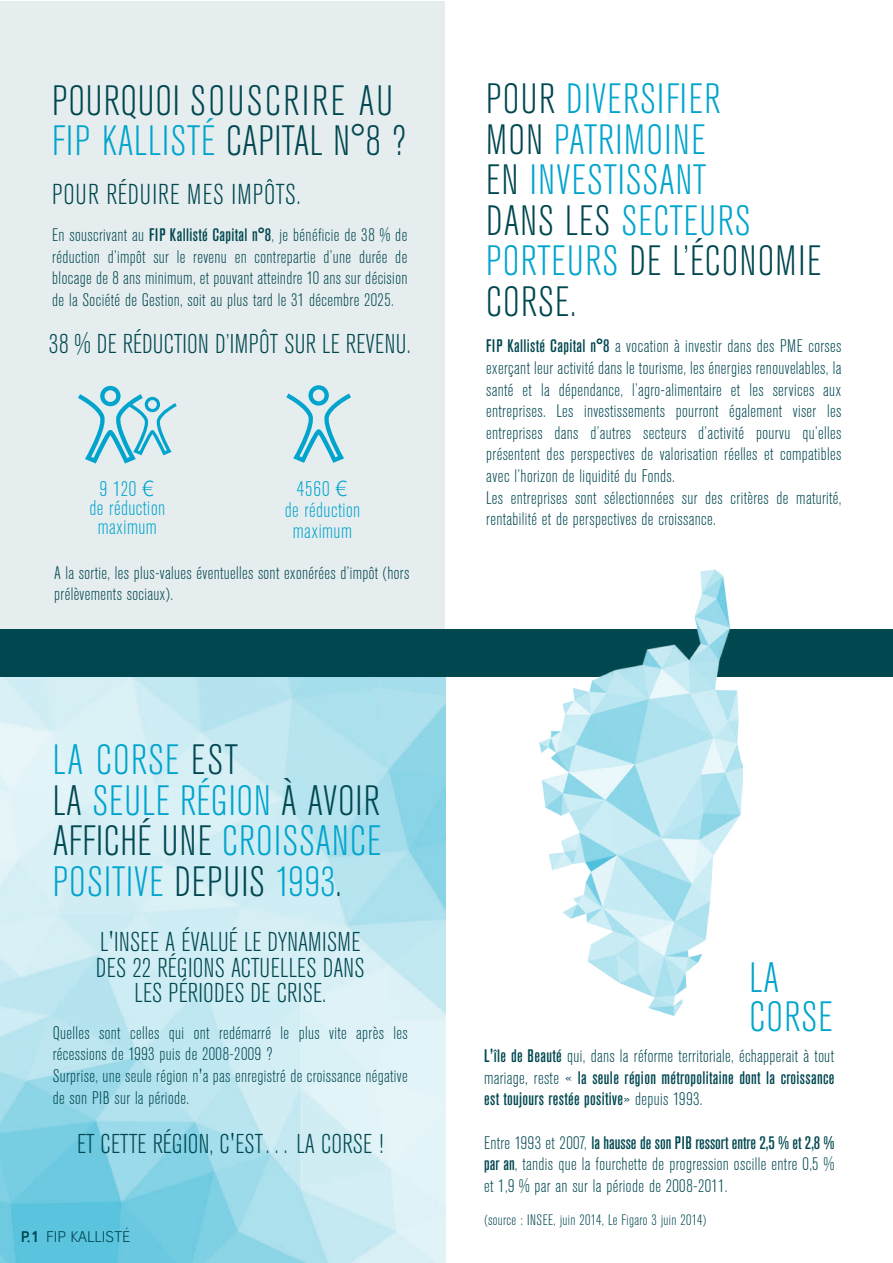
<style>
.page{position:relative;width:893px;height:1263px;background:#fff}
.page>*{position:absolute;margin:0;border:0;box-sizing:border-box;transform-origin:0 0}
.t1{font:300 condensed 42px/40.5px "Akzidenz Grotesk BE";letter-spacing:.03em;color:#00a4cd}
.t2{font:300 condensed 42px/40.5px "Akzidenz Grotesk BE";letter-spacing:.02em;color:#004750}
.t3{font:300 condensed 28.5px "Akzidenz Grotesk BE";letter-spacing:.03em;color:#004750}
.t4{font:300 condensed 27px/25.5px "Akzidenz Grotesk BE";letter-spacing:.01em;color:#004750;text-align:center}
.t5{font:300 condensed 21px/19.4px "Akzidenz Grotesk BE";letter-spacing:.02em;color:#00a4cd;text-align:center}
.t6{font:300 condensed 18px/21.6px "Akzidenz Grotesk BE";letter-spacing:.02em;color:#004750}
.t7{font:500 condensed 18px/21.6px "Akzidenz Grotesk BE";letter-spacing:.02em;color:#004750;text-align:justify}
.t8{font:300 condensed 15px "Akzidenz Grotesk BE";letter-spacing:.02em;color:#004750}
.t9{font:15px "Antagometrica BT Light";color:#004750}
.s1{color:#00a4cd}
.s2{font-weight:500}
.s3{font-family:"Antagometrica BT Light";font-weight:400;font-stretch:normal}
.s4{color:#004750}
.s5{font-family:"Antagometrica BT";font-weight:700}
.s6{font-weight:300}
</style>
<div class="page">
<div style="left:0;top:1px;width:445px;height:792px;background:#e6edee"></div>
<img style="left:0;top:677px;width:445px;height:586px">
<svg style="left:78px;top:386px;width:99px;height:77px"></svg>
<svg style="left:286px;top:385px;width:65px;height:78px"></svg>
<div style="left:0;top:629px;width:892px;height:48px;background:#004750"></div>
<img style="left:539px;top:570px;width:204px;height:446px">
<h1 class="t2" style="left:52px;top:81px;width:355px">POURQUOI SOUSCRIRE AU<br><span class="s1">FIP KALLISTÉ</span> CAPITAL N°8 ?</h1>
<h2 class="t3" style="left:52px;top:179px;width:250px">POUR RÉDUIRE MES IMPÔTS.</h2>
<p class="t6" style="left:52px;top:225px;width:357px;text-align:justify">En souscrivant au <span class="s2">FIP Kallisté Capital n°8</span>, je bénéficie de 38 % de réduction d’impôt sur le revenu en contrepartie d’une durée de blocage de 8 ans minimum, et pouvant atteindre 10 ans sur décision de la Société de Gestion, soit au plus tard le 31 décembre 2025.</p>
<h3 class="t4" style="left:49px;top:332px;width:363px">38 % DE RÉDUCTION D’IMPÔT SUR LE REVENU.</h3>
<p class="t5" style="left:90px;top:479px;width:77px">9 120 <span class="s3">€<br></span>de réduction maximum</p>
<p class="t5" style="left:285px;top:479px;width:77px;line-height:21px">4560 <span class="s3">€<br></span>de réduction maximum</p>
<p class="t6" style="left:54px;top:562px;width:356px">A la sortie, les plus-values éventuelles sont exonérées d’impôt (hors prélèvements sociaux).</p>
<h1 class="t1" style="left:53px;top:741px;width:330px">LA CORSE <span class="s4">EST<br>LA</span> SEULE RÉGION <span class="s4">À AVOIR<br>AFFICHÉ UNE</span> CROISSANCE<br>POSITIVE <span class="s4">DEPUIS</span> 1993<span class="s4">.</span></h1>
<h3 class="t4" style="left:96px;top:930px;width:270px">L'INSEE A ÉVALUÉ LE DYNAMISME<br>DES 22 RÉGIONS ACTUELLES DANS<br>LES PÉRIODES DE CRISE.</h3>
<p class="t6" style="left:53px;top:1022px;width:357px">Quelles sont celles qui ont redémarré le plus vite après les récessions de 1993 puis de 2008-2009 ?<br>Surprise, une seule région n'a pas enregistré de croissance négative de son PIB sur la période.</p>
<h3 class="t4" style="left:77px;top:1131px;width:308px">ET CETTE RÉGION, C'EST… LA CORSE !</h3>
<p class="t9" style="left:21px;top:1227px;width:111px"><span class="s5">P.1</span> FIP KALLISTÉ</p>
<h1 class="t1" style="left:486px;top:80px;width:336px"><span class="s4">POUR</span> DIVERSIFIER<br><span class="s4">MON</span> PATRIMOINE<br><span class="s4">EN</span> INVESTISSANT<br><span class="s4">DANS LES</span> SECTEURS<br>PORTEURS <span class="s4">DE L’ÉCONOMIE<br>CORSE.</span></h1>
<p class="t6" style="left:486px;top:336px;width:357px"><span class="s2">FIP Kallisté Capital n°8</span> a vocation à investir dans des PME corses exerçant leur activité dans le tourisme, les énergies renouvelables, la santé et la dépendance, l’agro-alimentaire et les services aux entreprises. Les investissements pourront également viser les entreprises dans d’autres secteurs d’activité pourvu qu’elles présentent des perspectives de valorisation réelles et compatibles avec l’horizon de liquidité du Fonds.<br>Les entreprises sont sélectionnées sur des critères de maturité, rentabilité et de perspectives de croissance.</p>
<h1 class="t1" style="left:749px;top:958px;width:31px">LA</h1>
<h1 class="t1" style="left:749px;top:997px;width:84px">CORSE</h1>
<p class="t7" style="left:484px;top:1045px;width:352px">L'île de Beauté <span class="s6">qui, dans la réforme territoriale, échapperait à tout mariage, reste «</span> la seule région métropolitaine dont la croissance est toujours restée positive<span class="s6">» depuis 1993.</span></p>
<p class="t6" style="left:484px;top:1132px;width:352px;text-align:justify">Entre 1993 et 2007, <span class="s2">la hausse de son PIB ressort entre 2,5 % et 2,8 % par an</span>, tandis que la fourchette de progression oscille entre 0,5 % et 1,9 % par an sur la période de 2008-2011.</p>
<p class="t8" style="left:484px;top:1211px;width:223px">(source : INSEE, juin 2014, Le Figaro 3 juin 2014)</p>
</div>
